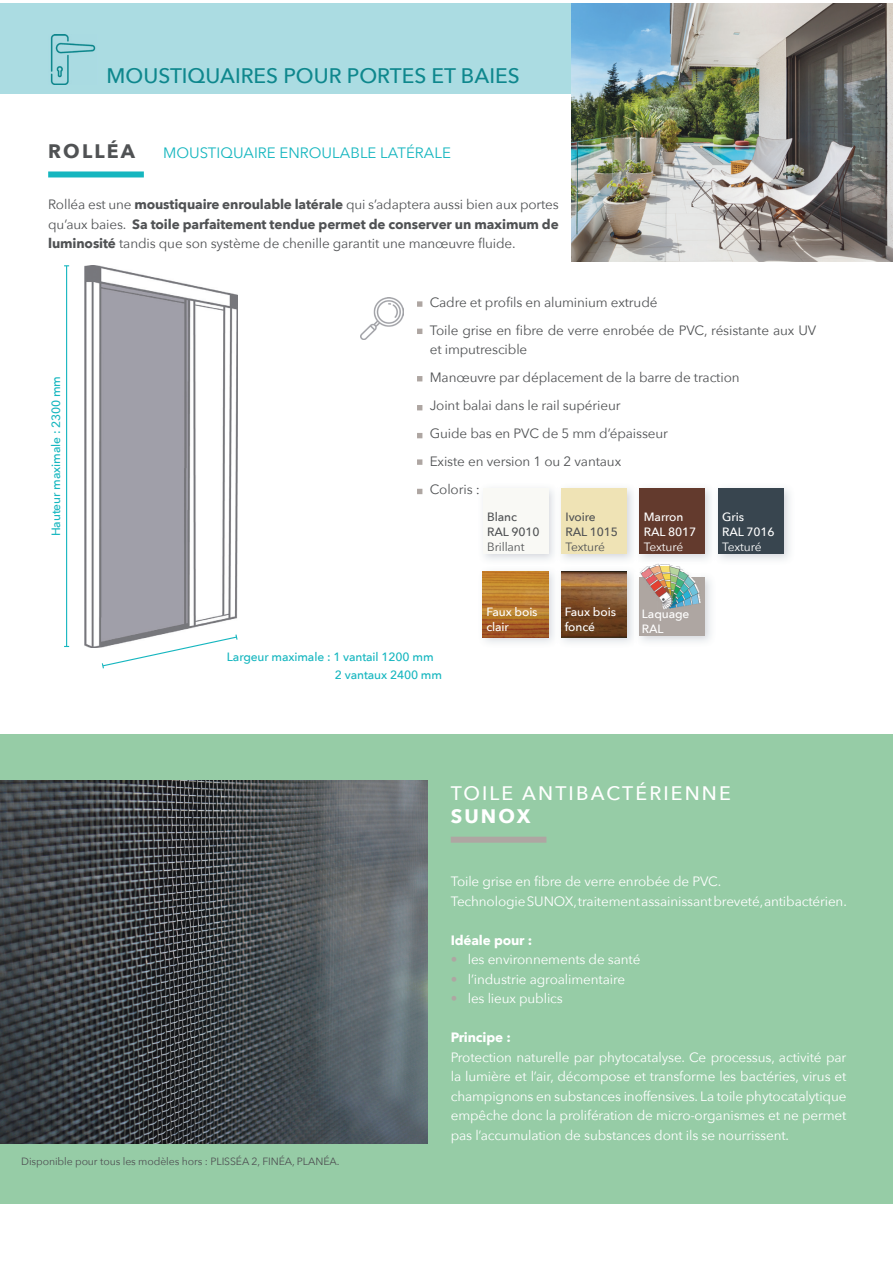
<style>
.page{position:relative;width:893px;height:1263px;background:#fff}
.page>*{position:absolute;margin:0;border:0;box-sizing:border-box;transform-origin:0 0}
.t1{font:500 21px "Avenir Next";color:#0e878d}
.t2{font:500 19.5px/23.4px "Avenir Next";letter-spacing:.11em;color:#fff}
.t3{font:700 19.5px "Avenir Next";letter-spacing:.11em;color:#505254}
.t4{font:15px "Avenir Next";color:#15b6bf}
.t5{font:13.5px/19.5px "Avenir Next";letter-spacing:-.01em;color:#fff}
.t6{font:13.5px/28px "Avenir Next";letter-spacing:-.01em;color:#505254}
.t7{font:700 13.5px "Avenir Next";letter-spacing:-.01em;color:#fff}
.t8{font:500 12px/15px "Avenir Next";letter-spacing:-.01em;color:#fff}
.t9{font:500 12px/17.7px "Avenir Next";letter-spacing:-.01em;color:#15b6bf}
.t10{font:500 12px/15px "Avenir Next";letter-spacing:-.01em;color:#505254}
.t11{font:10.5px "Avenir Next";letter-spacing:-.01em;color:#505254}
.s1{font-weight:700}
.s2{font-weight:400}
.s3{color:#aea6a2}
</style>
<div class="page">
<div style="left:0;top:4px;width:893px;height:90px;background:#abdce2"></div>
<img style="left:50px;top:34px;width:46px;height:50px">
<div style="left:48px;top:171px;width:96px;height:6px;background:#15b6bf"></div>
<img style="left:85px;top:265px;width:153px;height:383px">
<hr style="left:66px;top:266px;width:1px;height:380px;background:#15b6bf">
<svg style="left:101px;top:633px;width:137px;height:36px"></svg>
<svg style="left:417px;top:301px;width:5px;height:6px"></svg>
<svg style="left:417px;top:433px;width:5px;height:5px"></svg>
<svg style="left:417px;top:376px;width:5px;height:5px"></svg>
<svg style="left:417px;top:405px;width:5px;height:5px"></svg>
<svg style="left:417px;top:459px;width:5px;height:6px"></svg>
<svg style="left:417px;top:489px;width:5px;height:5px"></svg>
<img style="left:361px;top:297px;width:42px;height:43px">
<div style="left:640px;top:578px;width:65px;height:58px;background:#aea6a2"></div>
<img style="left:477px;top:488px;width:77px;height:155px">
<div style="left:483px;top:489px;width:65px;height:65px;background:#f9f9f5"></div>
<img style="left:640px;top:565px;width:61px;height:45px">
<img style="left:561px;top:488px;width:77px;height:155px">
<div style="left:561px;top:489px;width:66px;height:65px;background:#efe3b5"></div>
<img style="left:639px;top:488px;width:72px;height:77px">
<img style="left:634px;top:488px;width:4px;height:77px">
<div style="left:640px;top:489px;width:65px;height:65px;background:#633a2d"></div>
<img style="left:718px;top:488px;width:72px;height:72px">
<div style="left:718px;top:489px;width:65px;height:65px;background:#38454f"></div>
<img style="left:483px;top:572px;width:65px;height:65px">
<img style="left:561px;top:572px;width:66px;height:65px">
<svg style="left:417px;top:329px;width:5px;height:5px"></svg>
<div style="left:0;top:734px;width:893px;height:470px;background:#96cca6"></div>
<div style="left:451px;top:837px;width:95px;height:6px;background:#aea6a2"></div>
<img style="left:0;top:780px;width:428px;height:363px">
<img style="left:572px;top:4px;width:321px;height:257px">
<p class="t1" style="left:107px;top:58px;width:414px">MOUSTIQUAIRES POUR PORTES ET BAIES</p>
<p class="t3" style="left:48px;top:134px;width:88px">ROLLÉA</p>
<p class="t4" style="left:163px;top:140px;width:289px">MOUSTIQUAIRE ENROULABLE LATÉRALE</p>
<p class="t6" style="left:48px;top:194px;width:512px;line-height:19.5px;text-align:justify">Rolléa est une <span class="s1">moustiquaire enroulable latérale</span> qui s’adaptera aussi bien aux portes qu’aux baies. <span class="s1">Sa toile parfaitement tendue permet de conserver un maximum de luminosité</span> tandis que son système de chenille garantit une manœuvre fluide.</p>
<p class="t9" style="left:47px;top:536px;width:162px;rotate:-90deg">Hauteur maximale : 2300 mm</p>
<p class="t6" style="left:430px;top:287px;width:388px">Cadre et profils en aluminium extrudé<br>Toile grise en fibre de verre enrobée de PVC, résistante aux UV</p>
<p class="t6" style="left:430px;top:335px;width:311px">et imputrescible<br>Manœuvre par déplacement de la barre de traction<br>Joint balai dans le rail supérieur<br>Guide bas en PVC de 5 mm d’épaisseur<br>Existe en version 1 ou 2 vantaux<br>Coloris :</p>
<p class="t10" style="left:487px;top:509px;width:54px">Blanc<br>RAL 9010<br><span class="s2">Brillant</span></p>
<p class="t10" style="left:566px;top:509px;width:54px">Ivoire<br>RAL 1015<br><span class="s2">Texturé</span></p>
<p class="t8" style="left:644px;top:509px;width:54px">Marron<br>RAL 8017<br><span class="s2">Texturé</span></p>
<p class="t8" style="left:722px;top:509px;width:54px">Gris<br>RAL 7016<br><span class="s2">Texturé</span></p>
<p class="t9" style="left:335px;top:648px;width:109px;text-indent:-108px">Largeur maximale : 1 vantail 1200 mm<br>2 vantaux 2400 mm</p>
<p class="t8" style="left:486px;top:604px;width:53px">Faux bois clair</p>
<p class="t8" style="left:565px;top:604px;width:53px">Faux bois foncé</p>
<p class="t8" style="left:642px;top:605px;width:49px">Laquage<br>RAL</p>
<p class="t2" style="left:451px;top:780px;width:282px">TOILE ANTIBACTÉRIENNE<br><span class="s1">SUNOX</span></p>
<p class="t5" style="left:451px;top:871px;width:398px">Toile grise en fibre de verre enrobée de PVC.<br>Technologie SUNOX, traitement assainissant breveté, antibactérien.</p>
<p class="t7" style="left:451px;top:928px;width:83px">Idéale pour :</p>
<p class="t5" style="left:451px;top:949px;width:191px"><span class="s3">•</span> les environnements de santé</p>
<p class="t5" style="left:451px;top:968px;width:176px"><span class="s3">•</span> l’industrie agroalimentaire</p>
<p class="t5" style="left:451px;top:988px;width:114px"><span class="s3">•</span> les lieux publics</p>
<p class="t5" style="left:451px;top:1027px;width:397px"><span class="s1">Principe :<br></span>Protection naturelle par phytocatalyse. Ce processus, activité par la lumière et l’air, décompose et transforme les bactéries, virus et champignons en substances inoffensives. La toile phytocatalytique empêche donc la prolifération de micro-organismes et ne permet pas l’accumulation de substances dont ils se nourrissent.</p>
<p class="t11" style="left:21px;top:1152px;width:320px">Disponible pour tous les modèles hors : PLISSÉA 2, FINÉA, PLANÉA.</p>
</div>
